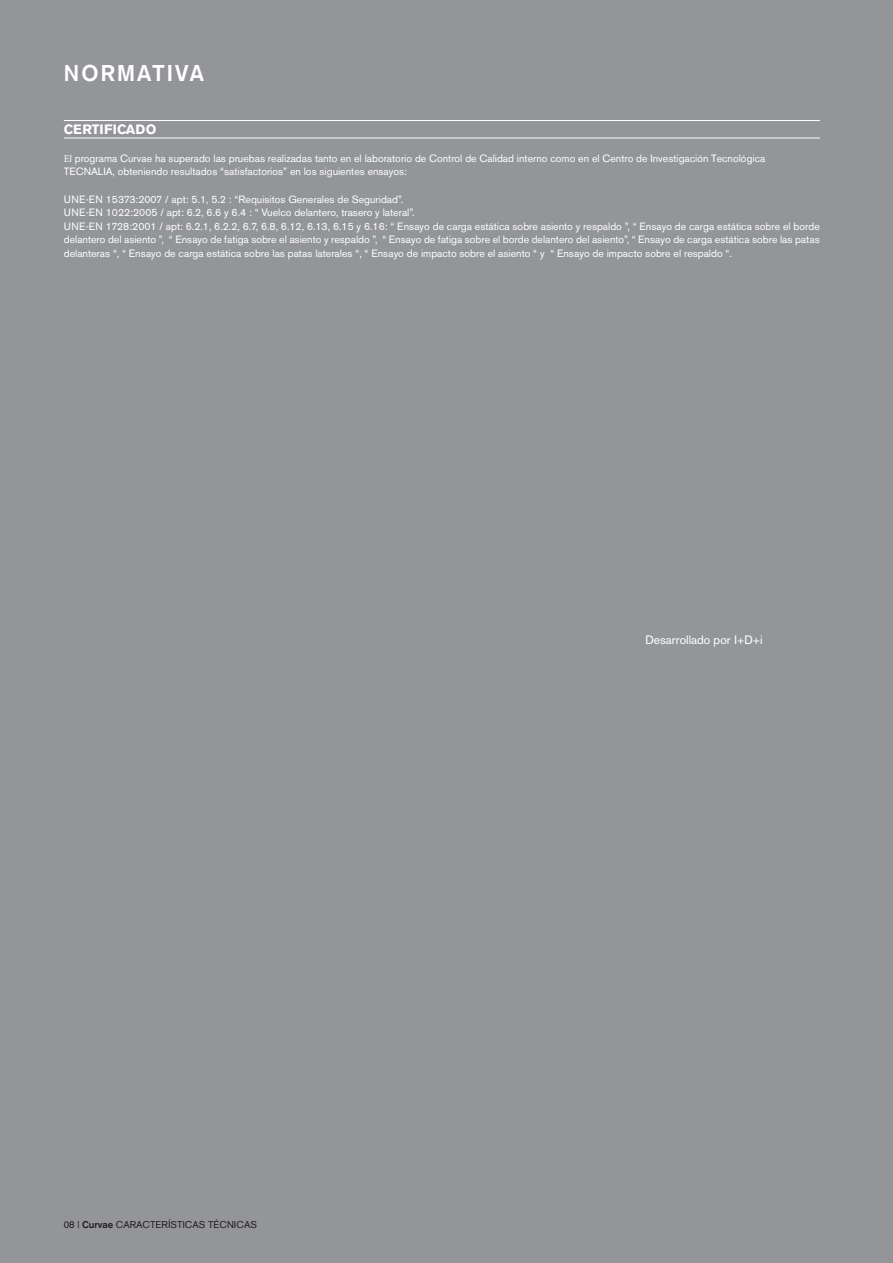
<style>
.page{position:relative;width:893px;height:1263px;background:#fff}
.page>*{position:absolute;margin:0;border:0;box-sizing:border-box;transform-origin:0 0}
.t1{font:700 22.5px "Akzidenz Grotesk";letter-spacing:.1em;color:#fff}
.Texto_detalle__filet{font:700 13.5px "Akzidenz Grotesk BE";color:#fff}
.t2{font:12px "Akzidenz Grotesk";color:#fff}
.Texto_detalle{font:10.5px/13.5px "Akzidenz Grotesk BE";color:#fff}
.t3{font:9.75px "Akzidenz Grotesk";color:#231f20}
.s1{font-family:"Minion Pro"}
.s2{font-weight:700}
</style>
<div class="page">
<div style="left:0;top:0;width:892px;height:1263px;background:#939598"></div>
<hr style="left:64px;top:120px;width:756px;height:1px;background:#fff">
<hr style="left:64px;top:138px;width:756px;height:1px;background:#fff">
<p class="t1" style="left:64px;top:60px;width:142px">NORMATIVA</p>
<p class="Texto_detalle__filet" style="left:64px;top:121px;width:94px">CERTIFICADO</p>
<p class="Texto_detalle" style="left:64px;top:151px;width:703px"><span class="s1">E</span>l programa Curvae ha superado las pruebas realizadas tanto en el laboratorio de Control de Calidad interno como en el Centro de Investigación Tecnológica<br>TECNALIA, obteniendo resultados “satisfactorios” en los siguientes ensayos:</p>
<p class="Texto_detalle" style="left:64px;top:192px;width:341px">UNE-EN 15373:2007 / apt: 5.1, 5.2 : “Requisitos Generales de Seguridad”.</p>
<p class="Texto_detalle" style="left:64px;top:206px;width:352px">UNE-EN 1022:2005 / apt: 6.2, 6.6 y 6.4 : “ Vuelco delantero, trasero y lateral”.</p>
<p class="Texto_detalle" style="left:64px;top:219px;width:757px;text-align:justify">UNE-EN 1728:2001 / apt: 6.2.1, 6.2.2, 6.7, 6.8, 6.12, 6.13, 6.15 y 6.16: “ Ensayo de carga estática sobre asiento y respaldo ”, “ Ensayo de carga estática sobre el borde delantero del asiento ”, “ Ensayo de fatiga sobre el asiento y respaldo ”, “ Ensayo de fatiga sobre el borde delantero del asiento”, “ Ensayo de carga estática sobre las patas delanteras “, “ Ensayo de carga estática sobre las patas laterales “, “ Ensayo de impacto sobre el asiento “ y “ Ensayo de impacto sobre el respaldo “.</p>
<p class="t3" style="left:64px;top:1219px;width:195px">08 | <span class="s2">Curvae</span> CARACTERÍSTICAS TÉCNICAS</p>
<p class="t2" style="left:645px;top:632px;width:119px">Desarrollado por I+D+i</p>
</div>
